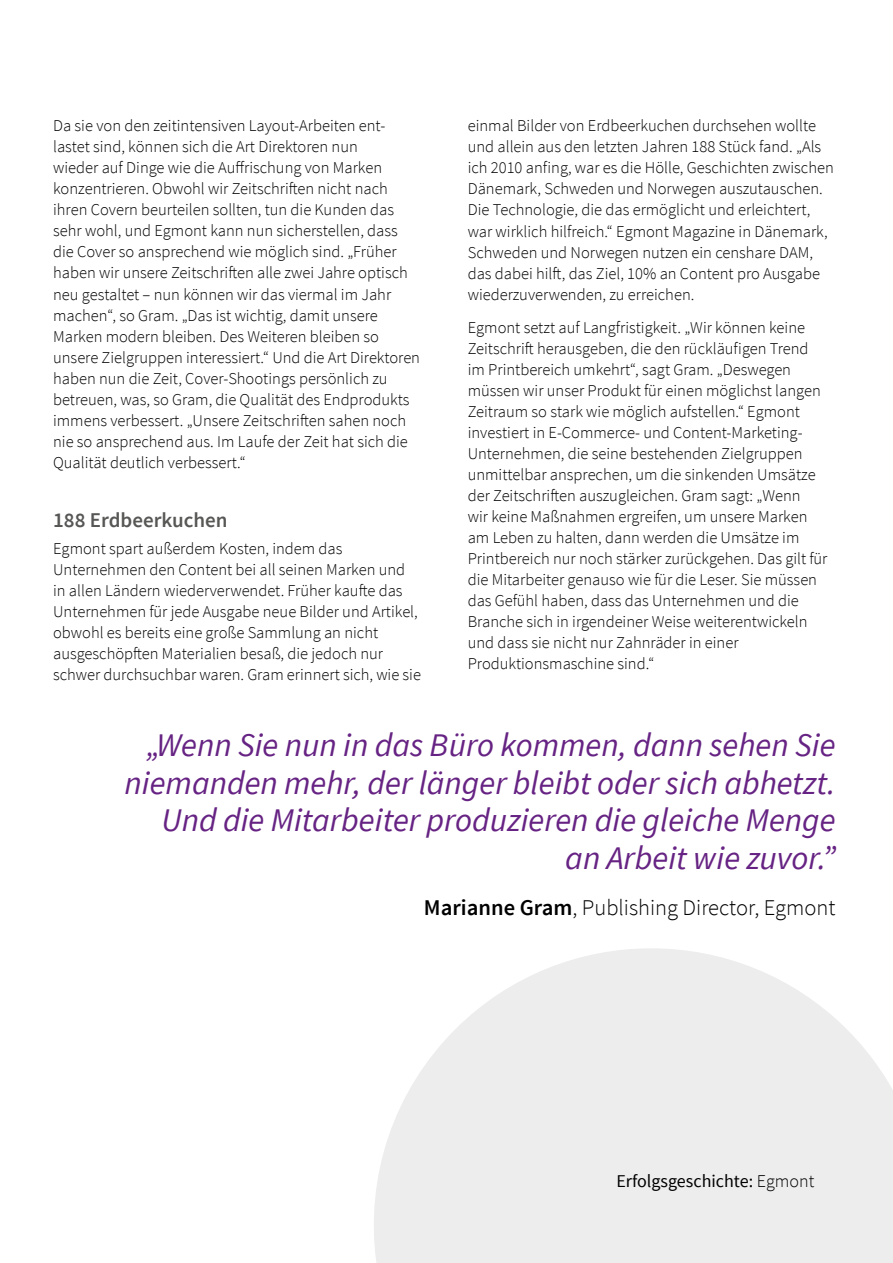
<style>
.page{position:relative;width:893px;height:1263px;background:#fff}
.page>*{position:absolute;margin:0;border:0;box-sizing:border-box;transform-origin:0 0}
.t1{font:italic 33px/37.5px "Source Sans Pro";color:#662383;text-align:right}
.t2{font:300 22.5px "Source Sans Pro";color:#000}
.t3{font:600 21px "Source Sans Pro";color:#575756}
.t4{font:18px "Source Sans Pro";color:#000}
.t5{font:300 16.5px/21px "Source Sans Pro";color:#000}
.s1{font-weight:600}
.s2{font-weight:300}
</style>
<div class="page">
<svg style="left:374px;top:948px;width:519px;height:315px;fill:#ededed"></svg>
<p class="t5" style="left:53px;top:116px;width:368px">Da sie von den zeitintensiven Layout-Arbeiten ent&shy;lastet sind, können sich die Art Direktoren nun<br>wieder auf Dinge wie die Auffrischung von Marken konzentrieren. Obwohl wir Zeitschriften nicht nach ihren Covern beurteilen sollten, tun die Kunden das sehr wohl, und Egmont kann nun sicherstellen, dass die Cover so ansprechend wie möglich sind. „Früher haben wir unsere Zeitschriften alle zwei Jahre optisch neu gestaltet – nun können wir das viermal im Jahr machen“, so Gram. „Das ist wichtig, damit unsere Marken modern bleiben. Des Weiteren bleiben so unsere Zielgruppen interessiert.“ Und die Art Direktoren haben nun die Zeit, Cover-Shootings persönlich zu betreuen, was, so Gram, die Qualität des Endprodukts immens verbessert. „Unsere Zeitschriften sahen noch nie so ansprechend aus. Im Laufe der Zeit hat sich die Qualität deutlich verbessert.“</p>
<p class="t3" style="left:53px;top:506px;width:176px">188 Erdbeerkuchen</p>
<p class="t5" style="left:53px;top:538px;width:369px">Egmont spart außerdem Kosten, indem das Unternehmen den Content bei all seinen Marken und in allen Ländern wiederverwendet. Früher kaufte das Unternehmen für jede Ausgabe neue Bilder und Artikel, obwohl es bereits eine große Sammlung an nicht ausgeschöpften Materialien besaß, die jedoch nur schwer durchsuchbar waren. Gram erinnert sich, wie sie</p>
<p class="t5" style="left:468px;top:116px;width:368px">einmal Bilder von Erdbeerkuchen durchsehen wollte und allein aus den letzten Jahren 188 Stück fand. „Als ich 2010 anfing, war es die Hölle, Geschichten zwischen Dänemark, Schweden und Norwegen auszutauschen.<br>Die Technologie, die das ermöglicht und erleichtert, war wirklich hilfreich.“ Egmont Magazine in Dänemark, Schweden und Norwegen nutzen ein censhare DAM, das dabei hilft, das Ziel, 10% an Content pro Ausgabe wiederzuverwenden, zu erreichen.</p>
<p class="t5" style="left:468px;top:317px;width:361px">Egmont setzt auf Langfristigkeit. „Wir können keine Zeitschrift herausgeben, die den rückläufigen Trend im Printbereich umkehrt“, sagt Gram. „Deswegen müssen wir unser Produkt für einen möglichst langen Zeitraum so stark wie möglich aufstellen.“ Egmont investiert in E-Commerce- und Content-Marketing-Unternehmen, die seine bestehenden Zielgruppen unmittelbar ansprechen, um die sinkenden Umsätze der Zeitschriften auszugleichen. Gram sagt: „Wenn<br>wir keine Maßnahmen ergreifen, um unsere Marken am Leben zu halten, dann werden die Umsätze im Printbereich nur noch stärker zurückgehen. Das gilt für die Mitarbeiter genauso wie für die Leser. Sie müssen das Gefühl haben, dass das Unternehmen und die Branche sich in irgendeiner Weise weiterentwickeln und dass sie nicht nur Zahnräder in einer Produktionsmaschine sind.“</p>
<h1 class="t1" style="left:125px;top:726px;width:712px">„Wenn Sie nun in das Büro kommen, dann sehen Sie niemanden mehr, der länger bleibt oder sich abhetzt.<br>Und die Mitarbeiter produzieren die gleiche Menge an Arbeit wie zuvor.”</h1>
<h2 class="t2" style="left:424px;top:893px;width:413px"><span class="s1">Marianne Gram</span>, Publishing Director, Egmont</h2>
<p class="t4" style="left:616px;top:1170px;width:199px">Erfolgsgeschichte: <span class="s2">Egmont</span></p>
</div>
